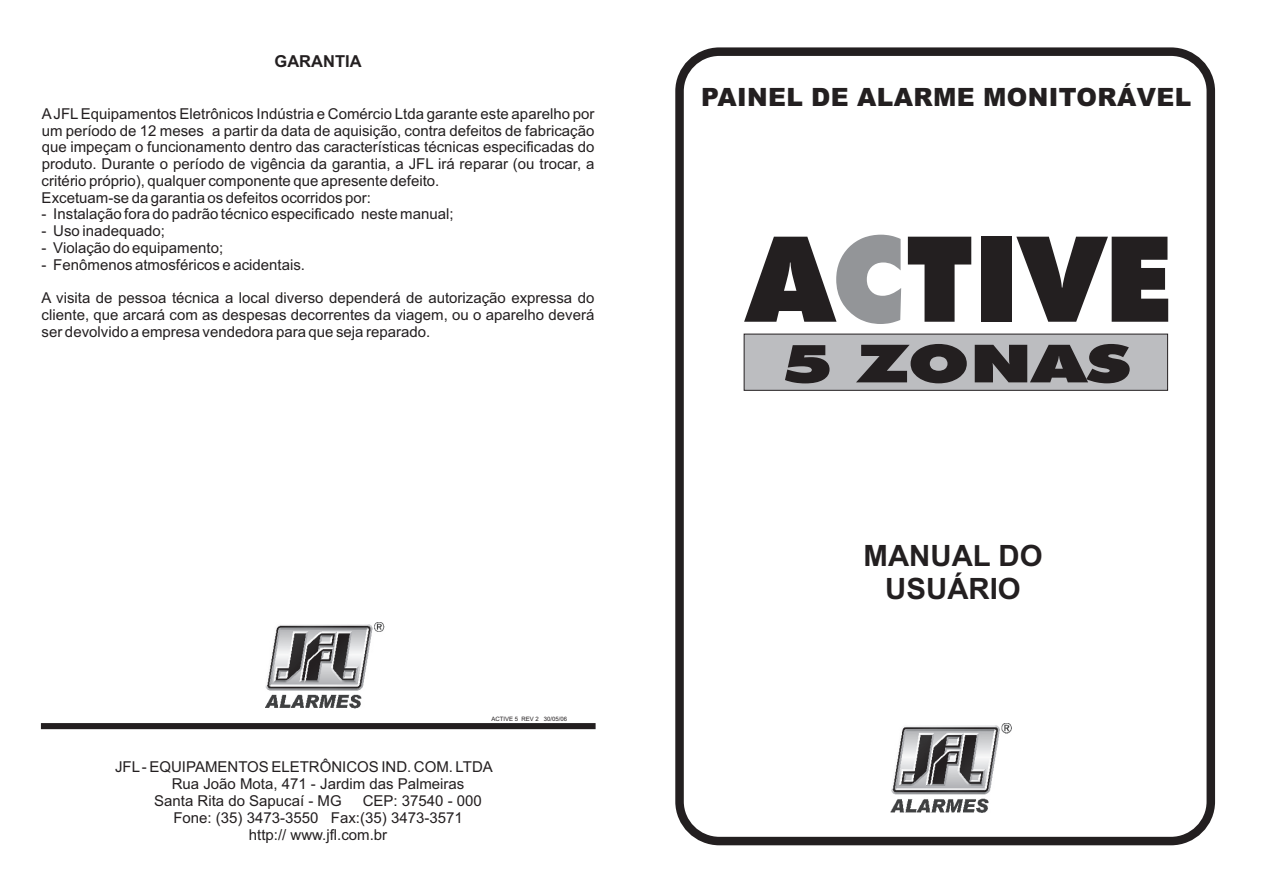
<style>
.page{position:relative;width:1263px;height:893px;background:#fff}
.page>*{position:absolute;margin:0;border:0;box-sizing:border-box;transform-origin:0 0}
.t1{font:900 118.95px "Futura BT";color:#231f20}
.t2{font:900 52.5px "Futura BT";color:#231f20;scale:1.4 1}
.t3{font:700 29.4px/32.8px "Arial";color:#231f20;text-align:center}
.t4{font:900 25.2px "Arial";letter-spacing:.015em;color:#231f20}
.t5{font:700 16.5px "Arial";color:#231f20}
.t6{font:15px/16.8px "Arial";color:#231f20}
.t7{font:6px "Arial";color:#231f20}
.s1{color:#939598}
</style>
<div class="page">
<svg style="left:40px;top:723px;width:556px;height:7px;background:#3f3c3d"></svg>
<img style="left:265px;top:622px;width:120px;height:86px">
<div style="left:744px;top:334px;width:424px;height:57px;background:#bcbdc0"></div>
<img style="left:891px;top:724px;width:120px;height:88px">
<div style="left:675px;top:47px;width:540px;height:798px;border:9px solid #231f20;border-radius:40px"></div>
<p class="t5" style="left:275px;top:55px;width:89px">GARANTIA</p>
<p class="t6" style="left:42px;top:107px;width:554px">AJFLEquipamentos Eletrônicos Indústria e Comércio Ltda garante este aparelho por um período de 12 meses a partir da data de aquisição, contra defeitos de fabricação que impeçam o funcionamento dentro das características técnicas especificadas do produto. Durante o período de vigência da garantia, a JFL irá reparar (ou trocar, a critério próprio), qualquer componente que apresente defeito.<br>Excetuam-se da garantia os defeitos ocorridos por:</p>
<p class="t6" style="left:42px;top:207px;width:413px">- Instalação fora do padrão técnico especificado neste manual;</p>
<p class="t6" style="left:42px;top:224px;width:125px">- Uso inadequado;</p>
<p class="t6" style="left:42px;top:241px;width:183px">- Violação do equipamento;</p>
<p class="t6" style="left:42px;top:257px;width:265px">- Fenômenos atmosféricos e acidentais.</p>
<p class="t6" style="left:42px;top:291px;width:554px;text-align:justify">A visita de pessoa técnica a local diverso dependerá de autorização expressa do cliente, que arcará com as despesas decorrentes da viagem, ou o aparelho deverá ser devolvido a empresa vendedora para que seja reparado.</p>
<p class="t7" style="left:492px;top:717px;width:77px">ACTIVE 5 REV 2 30/05/06</p>
<p class="t6" style="left:115px;top:760px;width:379px">JFL- EQUIPAMENTOS ELETRÔNICOS IND. COM. LTDA</p>
<p class="t6" style="left:172px;top:777px;width:294px">Rua João Mota, 471 - Jardim das Palmeiras</p>
<p class="t6" style="left:154px;top:794px;width:189px">Santa Rita do Sapucaí - MG</p>
<p class="t6" style="left:363px;top:794px;width:121px">CEP: 37540 - 000</p>
<p class="t6" style="left:173px;top:810px;width:291px">Fone: (35) 3473-3550 Fax:(35) 3473-3571</p>
<p class="t6" style="left:249px;top:827px;width:140px">http:// www.jfl.com.br</p>
<h3 class="t4" style="left:701px;top:88px;width:491px">PAINEL DE ALARME MONITORÁVEL</h3>
<h1 class="t1" style="left:747px;top:231px;width:427px">A<span class="s1">C</span>TIVE</h1>
<h2 class="t2" style="left:782px;top:342px;width:251px">5 ZONAS</h2>
<h3 class="t3" style="left:863px;top:542px;width:180px">MANUAL DO<br>USUÁRIO</h3>
</div>
